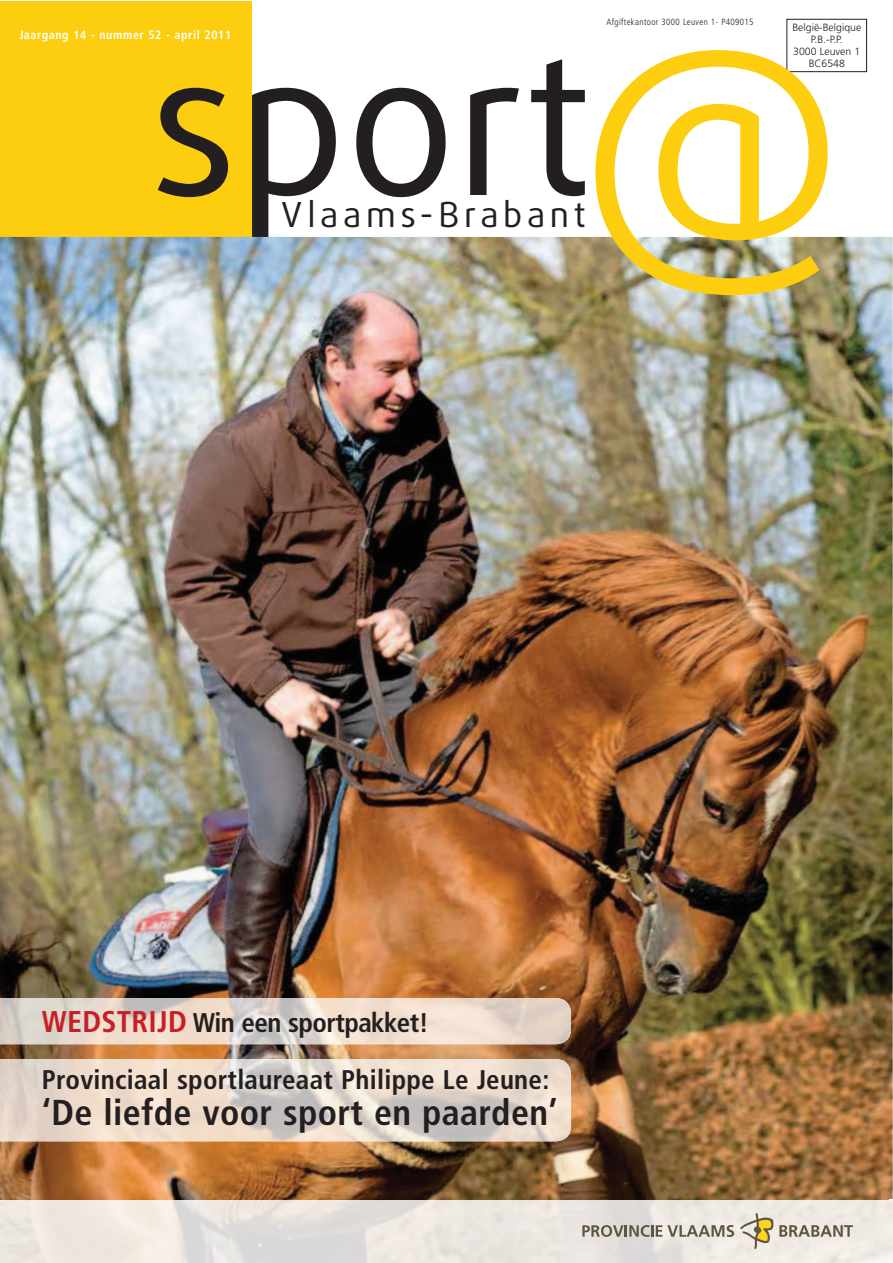
<style>
.page{position:relative;width:893px;height:1263px;background:#fff}
.page>*{position:absolute;margin:0;border:0;box-sizing:border-box;transform-origin:0 0}
.t1{font:255px "Daxline Pro";color:#fcce0f}
.t2{font:195px "Daxline Pro";color:#231f20}
.t3{font:700 condensed 36px "Frutiger";letter-spacing:.01em;color:#231f20}
.t4{font:34.5px "Daxline Pro";letter-spacing:.135em;color:#231f20}
.t5{font:700 condensed 27px "Frutiger";letter-spacing:.01em;color:#231f20}
.t6{font:700 condensed 27px "Frutiger";letter-spacing:-.02em;color:#231f20}
.t7{font:700 condensed 12px "Frutiger";letter-spacing:.05em;color:#fff}
.t8{font:300 10.5px/12px "Frutiger";color:#231f20;text-align:center}
.t9{font:300 condensed 9px "Frutiger";letter-spacing:.04em;color:#231f20}
.s1{font-size:30px;color:#c52026}
</style>
<div class="page">
<div style="left:0;top:1px;width:252px;height:237px;background:#fcce0f"></div>
<img style="left:0;top:237px;width:893px;height:963px">
<div style="left:786px;top:19px;width:81px;height:53px;border:1px solid #231f20"></div>
<svg style="left:740px;top:1213px;width:33px;height:36px"></svg>
<svg style="left:582px;top:1225px;width:152px;height:12px;background:#aca59a"></svg>
<svg style="left:779px;top:1225px;width:74px;height:12px"></svg>
<img style="left:0;top:1059px;width:571px;height:82px">
<img style="left:0;top:998px;width:571px;height:46px">
<p class="t9" style="left:606px;top:18px;width:149px">Afgiftekantoor 3000 Leuven 1- P409015</p>
<p class="t7" style="left:19px;top:29px;width:213px">Jaargang 14 - nummer 52 - april 2011</p>
<p class="t8" style="left:792px;top:22px;width:70px">België-Belgique<br>P.B.-P.P.<br>3000 Leuven 1<br>BC6548</p>
<h1 class="t1" style="left:580px;top:37px;width:265px">@</h1>
<h2 class="t2" style="left:149px;top:42px;width:444px">sport</h2>
<h3 class="t4" style="left:281px;top:200px;width:306px">Vlaams-Brabant</h3>
<h3 class="t6" style="left:42px;top:1011px;width:389px"><span class="s1">WEDSTRIJD</span> Win een sportpakket!</h3>
<h3 class="t5" style="left:42px;top:1068px;width:509px">Provinciaal sportlaureaat Philippe Le Jeune:</h3>
<h3 class="t3" style="left:42px;top:1097px;width:517px">‘De liefde voor sport en paarden’</h3>
</div>
